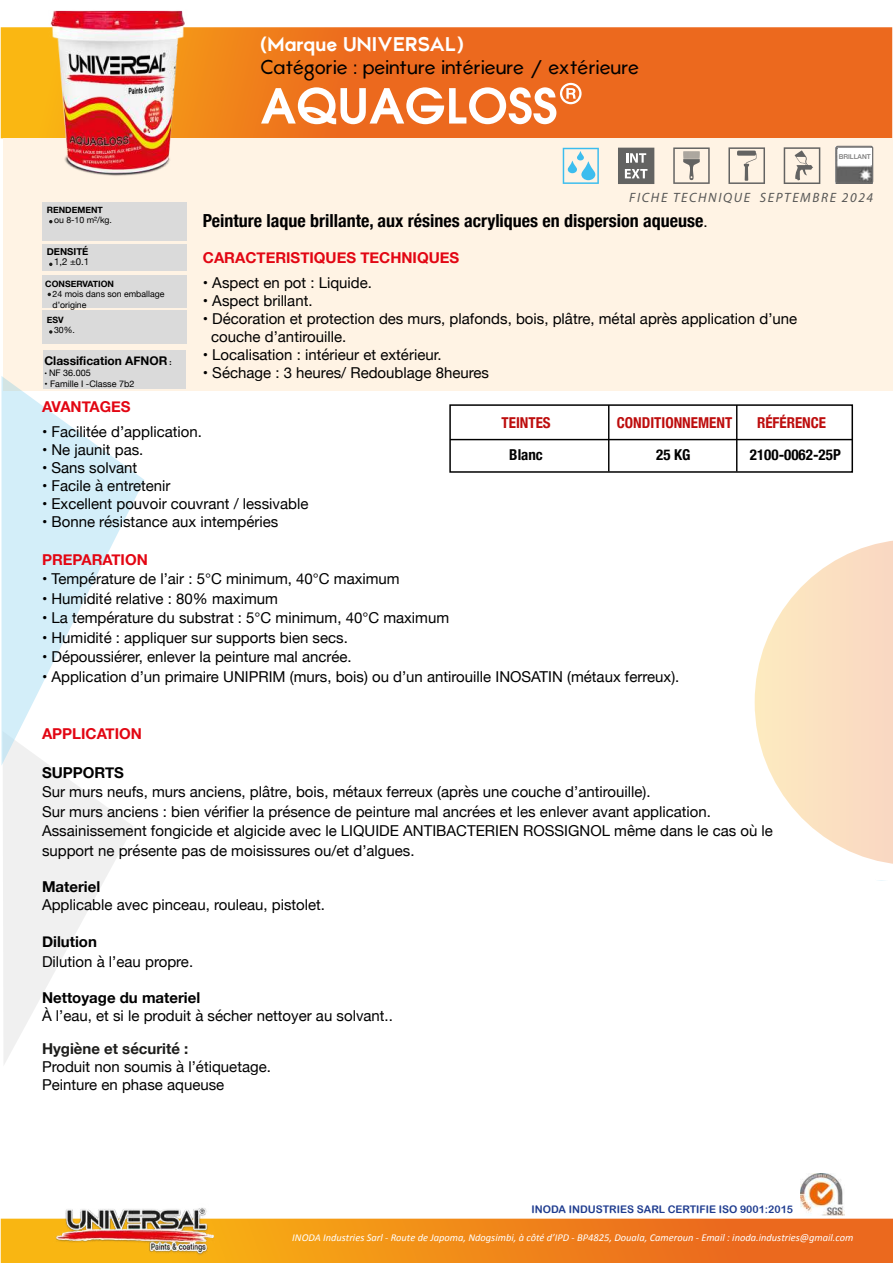
<style>
.page{position:relative;width:893px;height:1263px;background:#fff}
.page>*{position:absolute;margin:0;border:0;box-sizing:border-box;transform-origin:0 0}
.t1{font:53.25px "Av Garde Demi";color:#fff}
.t2{font:19.5px "Atami";letter-spacing:-.01em;color:#000}
.t3{font:700 19.5px "Atami";color:#fff}
.t4{font:700 condensed 18px "Helvetica Neue";color:#000}
.t5{font:15px/19.5px "Helvetica Neue";color:#000}
.t6{font:700 15px "Helvetica Neue";color:#e20613}
.t7{font:700 15px "Helvetica Neue";color:#000}
.t8{font:700 condensed 15px "Helvetica Neue";color:#bd0d0d}
.t9{font:700 condensed 15px "Helvetica Neue";color:#000}
.t10{font:700 15px "Helvetica Neue";color:#1d1d1b}
.t11{font:700 15px "Helvetica Neue";color:#e30613}
.t12{font:italic 13.5px "Myriad Pro";letter-spacing:.12em;color:#575756}
.t13{font:700 12px "Helvetica Neue";color:#000}
.t14{font:italic 10.5px "Calibri";color:#fff}
.t15{font:10.5px "Arial Rounded MT Bold";color:#1f3c8f}
.t16{font:700 9.6px "Helvetica Neue";color:#000}
.t17{font:9.6px "Helvetica Neue";color:#000}
.t18{font:9px "Helvetica Neue";color:#000}
.t19{font:8.7px/10.5px "Helvetica Neue";color:#000}
.t20{font:700 8.7px "Helvetica Neue";color:#000}
.t21{font:500 6.6px "Helvetica Neue";color:#797979}
.s1{font-size:7.5px}
.s2{font-weight:400;font-stretch:normal;font-size:15px}
</style>
<div class="page">
<svg style="left:1px;top:27px;width:891px;height:111px;background:#ed6f1d"></svg>
<div style="left:4px;top:139px;width:889px;height:252px;background:#fff3e4"></div>
<svg style="left:1px;top:1218px;width:892px;height:45px;background:#f0871c"></svg>
<img style="left:41px;top:1208px;width:186px;height:50px">
<svg style="left:755px;top:540px;width:138px;height:324px"></svg>
<img style="left:28px;top:10px;width:176px;height:166px">
<svg style="left:3px;top:766px;width:130px;height:298px"></svg>
<svg style="left:1px;top:376px;width:143px;height:390px"></svg>
<div style="left:449px;top:404px;width:404px;height:69px;border:2px solid #000"></div>
<hr style="left:608px;top:405px;width:1px;height:66px;background:#000">
<hr style="left:736px;top:405px;width:1px;height:66px;background:#000">
<hr style="left:450px;top:439px;width:402px;height:1px;background:#000">
<div style="left:42px;top:202px;width:145px;height:39px;background:#dadada"></div>
<div style="left:42px;top:245px;width:145px;height:26px;background:#dadada"></div>
<div style="left:42px;top:275px;width:145px;height:32px;background:#dadada"></div>
<div style="left:42px;top:310px;width:145px;height:34px;background:#dadada"></div>
<svg style="left:49px;top:330px;width:3px;height:4px"></svg>
<svg style="left:563px;top:148px;width:36px;height:36px"></svg>
<svg style="left:618px;top:148px;width:36px;height:36px"></svg>
<svg style="left:784px;top:147px;width:36px;height:37px"></svg>
<svg style="left:728px;top:147px;width:37px;height:37px"></svg>
<svg style="left:673px;top:147px;width:37px;height:37px"></svg>
<img style="left:837px;top:146px;width:36px;height:36px">
<div style="left:838px;top:148px;width:33px;height:17px;background:#fff"></div>
<div style="left:835px;top:146px;width:38px;height:38px;border:1px solid #706f6f;border-radius:2px"></div>
<img style="left:801px;top:1173px;width:44px;height:43px">
<div style="left:43px;top:350px;width:143px;height:39px;background:#dadada"></div>
<h2 class="t3" style="left:260px;top:33px;width:205px">(Marque UNIVERSAL)</h2>
<h2 class="t2" style="left:260px;top:55px;width:381px">Catégorie : peinture intérieure / extérieure</h2>
<h1 class="t1" style="left:261px;top:74px;width:325px">AQUAGLOSS®</h1>
<p class="t21" style="left:839px;top:151px;width:34px">BRILLANT</p>
<p class="t20" style="left:47px;top:203px;width:58px">RENDEMENT</p>
<p class="t19" style="left:54px;top:215px;width:60px">ou 8-10 m²/kg.</p>
<p class="t16" style="left:47px;top:244px;width:43px">DENSITÉ</p>
<p class="t17" style="left:54px;top:255px;width:37px">1,2 ±0.1</p>
<p class="t20" style="left:45px;top:277px;width:70px">CONSERVATION</p>
<p class="t19" style="left:53px;top:290px;width:113px">24 mois dans son emballage d’origine</p>
<p class="t20" style="left:47px;top:313px;width:18px">ESV</p>
<p class="t19" style="left:54px;top:326px;width:22px">30%.</p>
<p class="t13" style="left:44px;top:351px;width:129px">Classification AFNOR <span class="s1">:</span></p>
<p class="t18" style="left:44px;top:366px;width:48px"><span class="s1">•</span> NF 36.005</p>
<p class="t18" style="left:44px;top:377px;width:92px">• Famille I -Classe 7b2</p>
<p class="t12" style="left:629px;top:189px;width:246px">FICHE TECHNIQUE SEPTEMBRE 2024</p>
<p class="t4" style="left:203px;top:205px;width:506px">Peinture laque brillante, aux résines acryliques en dispersion aqueuse<span class="s2">.</span></p>
<p class="t6" style="left:203px;top:246px;width:258px">CARACTERISTIQUES TECHNIQUES</p>
<p class="t5" style="left:203px;top:274px;width:171px">• Aspect en pot : Liquide.</p>
<p class="t5" style="left:203px;top:292px;width:111px">• Aspect brillant.</p>
<p class="t5" style="left:211px;top:311px;width:587px;line-height:18px;text-indent:-8px">• Décoration et protection des murs, plafonds, bois, plâtre, métal après application d’une couche d’antirouille.</p>
<p class="t5" style="left:203px;top:346px;width:240px">• Localisation : intérieur et extérieur.</p>
<p class="t5" style="left:203px;top:364px;width:288px">• Séchage : 3 heures/ Redoublage 8heures</p>
<p class="t6" style="left:42px;top:394px;width:90px">AVANTAGES</p>
<p class="t5" style="left:42px;top:423px;width:161px">• Facilitée d’application.</p>
<p class="t5" style="left:42px;top:441px;width:103px">• Ne jaunit pas.</p>
<p class="t5" style="left:42px;top:459px;width:97px">• Sans solvant</p>
<p class="t5" style="left:42px;top:477px;width:130px">• Facile à entretenir</p>
<p class="t5" style="left:42px;top:495px;width:268px">• Excellent pouvoir couvrant / lessivable</p>
<p class="t5" style="left:42px;top:513px;width:238px">• Bonne résistance aux intempéries</p>
<p class="t11" style="left:42px;top:547px;width:107px">PREPARATION</p>
<p class="t5" style="left:42px;top:570px;width:359px">• Température de l’air : 5°C minimum, 40°C maximum</p>
<p class="t5" style="left:42px;top:589px;width:237px">• Humidité relative : 80% maximum</p>
<p class="t5" style="left:42px;top:609px;width:409px">• La température du substrat : 5°C minimum, 40°C maximum</p>
<p class="t5" style="left:42px;top:628px;width:307px">• Humidité : appliquer sur supports bien secs.</p>
<p class="t5" style="left:42px;top:648px;width:311px">• Dépoussiérer, enlever la peinture mal ancrée.</p>
<p class="t5" style="left:42px;top:667px;width:639px">• Application d’un primaire UNIPRIM (murs, bois) ou d’un antirouille INOSATIN (métaux ferreux).</p>
<p class="t8" style="left:502px;top:410px;width:51px">TEINTES</p>
<p class="t8" style="left:617px;top:410px;width:117px">CONDITIONNEMENT</p>
<p class="t8" style="left:757px;top:410px;width:71px">RÉFÉRENCE</p>
<p class="t9" style="left:509px;top:442px;width:35px">Blanc</p>
<p class="t9" style="left:656px;top:442px;width:36px">25 KG</p>
<p class="t9" style="left:750px;top:442px;width:92px">2100-0062-25P</p>
<p class="t6" style="left:42px;top:721px;width:101px">APPLICATION</p>
<p class="t7" style="left:42px;top:760px;width:83px">SUPPORTS</p>
<p class="t5" style="left:42px;top:783px;width:732px">Sur murs neufs, murs anciens, plâtre, bois, métaux ferreux (après une couche d’antirouille).<br>Sur murs anciens : bien vérifier la présence de peinture mal ancrées et les enlever avant application.<br>Assainissement fongicide et algicide avec le LIQUIDE ANTIBACTERIEN ROSSIGNOL même dans le cas où le support ne présente pas de moisissures ou/et d’algues.</p>
<p class="t7" style="left:42px;top:874px;width:60px">Materiel</p>
<p class="t5" style="left:42px;top:895px;width:285px">Applicable avec pinceau, rouleau, pistolet.</p>
<p class="t7" style="left:42px;top:930px;width:56px">Dilution</p>
<p class="t5" style="left:42px;top:952px;width:153px">Dilution à l’eau propre.</p>
<p class="t7" style="left:42px;top:985px;width:160px">Nettoyage du materiel</p>
<p class="t5" style="left:42px;top:1006px;width:352px">À l’eau, et si le produit à sécher nettoyer au solvant..</p>
<p class="t10" style="left:42px;top:1036px;width:148px">Hygiène et sécurité :</p>
<p class="t5" style="left:42px;top:1058px;width:230px;line-height:18px">Produit non soumis à l’étiquetage.<br>Peinture en phase aqueuse</p>
<p class="t15" style="left:532px;top:1203px;width:263px">INODA INDUSTRIES SARL CERTIFIE ISO 9001:2015</p>
<p class="t14" style="left:292px;top:1231px;width:563px">INODA Industries Sarl - Route de Japoma, Ndogsimbi, à côté d’IPD - BP4825, Douala, Cameroun - Email : inoda.industries@gmail.com</p>
</div>
